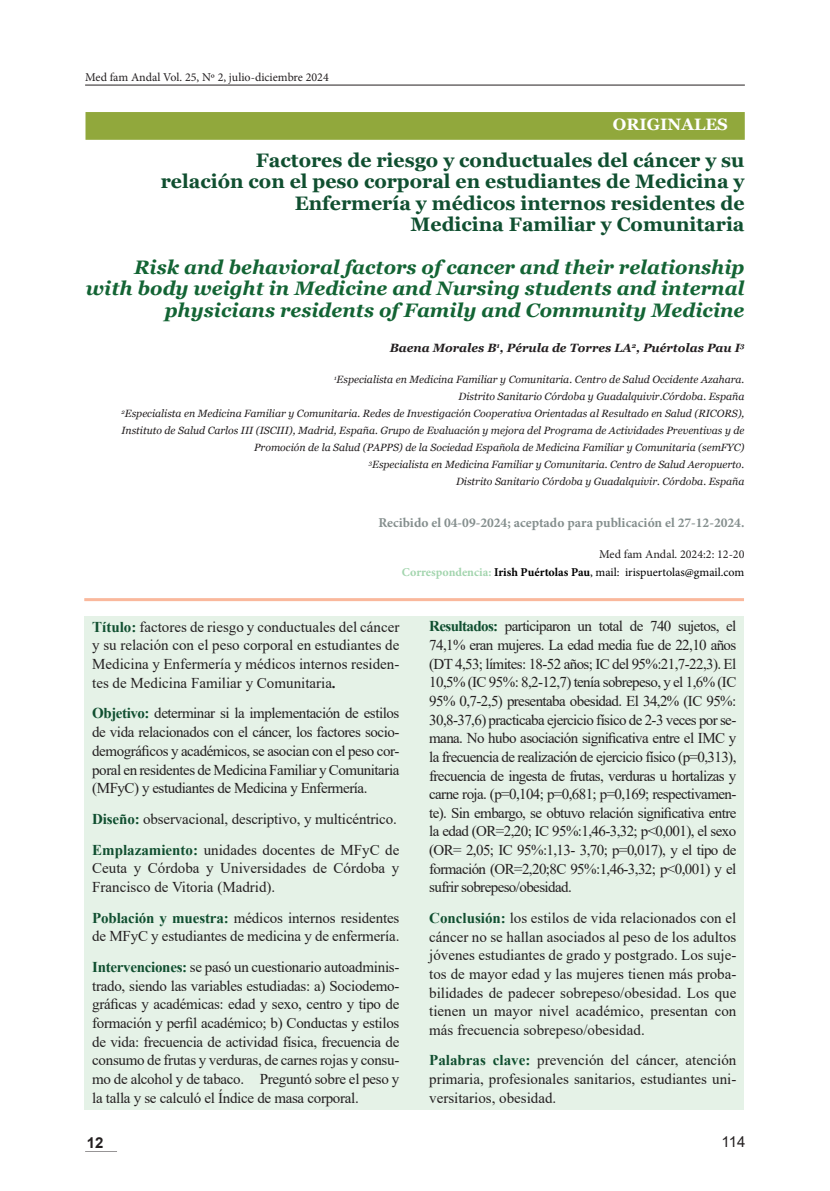
<style>
.page{position:relative;width:830px;height:1191px;background:#fff}
.page>*{position:absolute;margin:0;border:0;box-sizing:border-box;transform-origin:0 0}
.Encabezado_Izq{font:700 19.5px "Georgia";color:#104f30}
.t1{font:italic 700 19.5px/21.5px "Georgia";color:#136434;text-align:right}
.Encabezado_Izq-2{font:700 16.5px "Georgia";color:#fff}
.t2{font:15px/18.6px "Times New Roman";letter-spacing:-.01em;color:#231f20;text-align:justify}
.t3{font:15px "Arial";color:#231f20}
.t4{font:700 15px "Arial";color:#231f20}
.t5{font:700 13.5px "Minion Pro";color:#858f8e}
.t6{font:12px "Minion Pro";color:#231f20}
.t7{font:12px "Minion Pro";letter-spacing:-.005em;color:#000}
.t8{font:italic 700 12px "Georgia";color:#231f20}
.t9{font:italic 10.5px "Georgia";color:#231f20}
.s1{font-weight:700;color:#a3d5ae}
.s2{font-weight:700}
.s3{font-weight:700;color:#104f30}
</style>
<div class="page">
<hr style="left:85px;top:85px;width:659px;height:1px;background:#231f20">
<hr style="left:85px;top:1151px;width:32px;height:1px;background:#231f20">
<div style="left:84px;top:617px;width:659px;height:493px;background:#e5f2e7"></div>
<div style="left:85px;top:112px;width:659px;height:28px;background:#91a83c;border:2px solid #91a83c"></div>
<hr style="left:84px;top:598px;width:659px;height:3px;background:#fab89c">
<p class="t6" style="left:85px;top:69px;width:245px">Med fam Andal Vol. 25, Nº 2, julio-diciembre 2024</p>
<p class="Encabezado_Izq-2" style="left:612px;top:114px;width:116px">ORIGINALES</p>
<p class="Encabezado_Izq" style="left:256px;top:147px;width:490px">Factores de riesgo y conductuales del cáncer y su</p>
<p class="Encabezado_Izq" style="left:161px;top:169px;width:585px">relación con el peso corporal en estudiantes de Medicina y</p>
<p class="Encabezado_Izq" style="left:294px;top:190px;width:451px">Enfermería y médicos internos residentes de</p>
<p class="Encabezado_Izq" style="left:410px;top:212px;width:335px">Medicina Familiar y Comunitaria</p>
<p class="t1" style="left:86px;top:256px;width:659px">Risk and behavioral factors of cancer and their relationship with body weight in Medicine and Nursing students and internal physicians residents of Family and Community Medicine</p>
<p class="t8" style="left:389px;top:340px;width:356px">Baena Morales B<sup>1</sup>, Pérula de Torres LA<sup>2</sup>, Puértolas Pau I<sup>3</sup></p>
<p class="t9" style="left:334px;top:373px;width:411px"><sup>1</sup>Especialista en Medicina Familiar y Comunitaria. Centro de Salud Occidente Azahara.</p>
<p class="t9" style="left:458px;top:390px;width:287px">Distrito Sanitario Córdoba y Guadalquivir.Córdoba. España</p>
<p class="t9" style="left:121px;top:407px;width:624px"><sup>2</sup>Especialista en Medicina Familiar y Comunitaria. Redes de Investigación Cooperativa Orientadas al Resultado en Salud (RICORS),</p>
<p class="t9" style="left:121px;top:424px;width:624px">Instituto de Salud Carlos III (ISCIII), Madrid, España. Grupo de Evaluación y mejora del Programa de Actividades Preventivas y de</p>
<p class="t9" style="left:254px;top:441px;width:491px">Promoción de la Salud (PAPPS) de la Sociedad Española de Medicina Familiar y Comunitaria (semFYC)</p>
<p class="t9" style="left:368px;top:458px;width:377px"><sup>3</sup>Especialista en Medicina Familiar y Comunitaria. Centro de Salud Aeropuerto.</p>
<p class="t9" style="left:456px;top:475px;width:290px">Distrito Sanitario Córdoba y Guadalquivir. Córdoba. España</p>
<p class="t5" style="left:378px;top:513px;width:367px">Recibido el 04-09-2024; aceptado para publicación el 27-12-2024.</p>
<p class="t6" style="left:599px;top:546px;width:147px">Med fam Andal. 2024:2: 12-20</p>
<p class="t7" style="left:401px;top:564px;width:344px"><span class="s1">Correspondencia:</span> <span class="s2">Irish Puértolas Pau</span>, mail: irispuertolas@gmail.com</p>
<p class="t2" style="left:92px;top:617px;width:308px"><span class="s3">Título:</span> factores de riesgo y conductuales del cáncer y su relación con el peso corporal en estudiantes de Medicina y Enfermería y médicos internos residen&shy;tes de Medicina Familiar y Comunitaria<span class="s2">.</span></p>
<p class="t2" style="left:92px;top:703px;width:308px"><span class="s3">Objetivo:</span> determinar si la implementación de estilos de vida relacionados con el cáncer, los factores socio&shy;demográficos y académicos, se asocian con el peso cor&shy;poral en residentes de Medicina Familiar y Comunitaria (MFyC) y estudiantes de Medicina y Enfermería.</p>
<p class="t2" style="left:92px;top:809px;width:306px"><span class="s3">Diseño:</span> observacional, descriptivo, y multicéntrico.</p>
<p class="t2" style="left:92px;top:839px;width:308px"><span class="s3">Emplazamiento:</span> unidades docentes de MFyC de Ceuta y Córdoba y Universidades de Córdoba y Francisco de Vitoria (Madrid).</p>
<p class="t2" style="left:92px;top:907px;width:308px"><span class="s3">Población y muestra:</span> médicos internos residentes de MFyC y estudiantes de medicina y de enfermería.</p>
<p class="t2" style="left:92px;top:957px;width:308px"><span class="s3">Intervenciones:</span> se pasó un cuestionario autoadminis&shy;trado, siendo las variables estudiadas: a) Sociodemo&shy;gráficas y académicas: edad y sexo, centro y tipo de formación y perfil académico; b) Conductas y estilos de vida: frecuencia de actividad física, frecuencia de consumo de frutas y verduras, de carnes rojas y consu&shy;mo de alcohol y de tabaco. Preguntó sobre el peso y la talla y se calculó el Índice de masa corporal.</p>
<p class="t4" style="left:87px;top:1132px;width:18px">12</p>
<p class="t2" style="left:429px;top:616px;width:308px"><span class="s3">Resultados:</span> participaron un total de 740 sujetos, el 74,1% eran mujeres. La edad media fue de 22,10 años (DT 4,53; límites: 18-52 años; IC del 95%:21,7-22,3). El 10,5% (IC 95%: 8,2-12,7) tenía sobrepeso, y el 1,6% (IC 95% 0,7-2,5) presentaba obesidad. El 34,2% (IC 95%:<br>30,8-37,6) practicaba ejercicio físico de 2-3 veces por se&shy;mana. No hubo asociación significativa entre el IMC y la frecuencia de realización de ejercicio físico (p=0,313), frecuencia de ingesta de frutas, verduras u hortalizas y carne roja. (p=0,104; p=0,681; p=0,169; respectivamen&shy;te). Sin embargo, se obtuvo relación significativa entre la edad (OR=2,20; IC 95%:1,46-3,32; p&lt;0,001), el sexo (OR= 2,05; IC 95%:1,13- 3,70; p=0,017), y el tipo de formación (OR=2,20;8C 95%:1,46-3,32; p&lt;0,001) y el sufrir sobrepeso/obesidad.</p>
<p class="t2" style="left:429px;top:908px;width:308px"><span class="s3">Conclusión:</span> los estilos de vida relacionados con el cáncer no se hallan asociados al peso de los adultos jóvenes estudiantes de grado y postgrado. Los suje&shy;tos de mayor edad y las mujeres tienen más proba&shy;bilidades de padecer sobrepeso/obesidad. Los que tienen un mayor nivel académico, presentan con más frecuencia sobrepeso/obesidad.</p>
<p class="t2" style="left:429px;top:1050px;width:308px"><span class="s3">Palabras clave:</span> prevención del cáncer, atención primaria, profesionales sanitarios, estudiantes uni&shy;versitarios, obesidad.</p>
<p class="t3" style="left:721px;top:1131px;width:25px">114</p>
</div>
